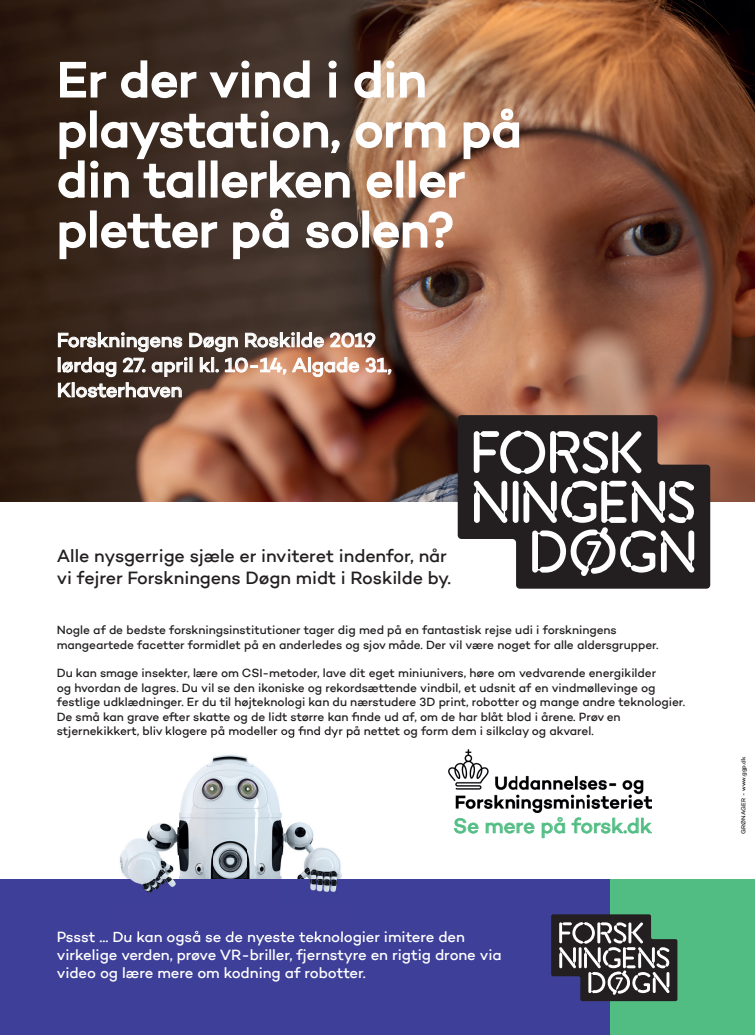
<style>
.page{position:relative;width:755px;height:1035px;background:#fff}
.page>*{position:absolute;margin:0;border:0;box-sizing:border-box;transform-origin:0 0}
.t1{font:500 50px/50px "Campton";letter-spacing:-.005em;color:#fff}
.t2{font:500 21px "Campton";letter-spacing:-.01em;color:#51bd83}
.t3{font:500 20px/25px "Campton";letter-spacing:-.01em;color:#fff}
.t4{font:500 18px/22px "Campton";letter-spacing:-.005em;color:#231f20}
.t5{font:500 15px/18px "Campton";letter-spacing:-.005em;color:#fff}
.t6{font:500 12px/14.4px "Campton";letter-spacing:-.005em;color:#231f20}
.t7{font:500 6px "Campton";color:#231f20}
</style>
<div class="page">
<div style="left:0;top:879px;width:609px;height:156px;background:#3e3f99"></div>
<div style="left:609px;top:879px;width:145px;height:156px;background:#51bd83"></div>
<img style="left:0;top:0;width:754px;height:502px">
<svg style="left:59px;top:61px;width:48px;height:37px;background:#63564e"></svg>
<svg style="left:120px;top:60px;width:77px;height:39px;background:#63554e"></svg>
<svg style="left:208px;top:59px;width:102px;height:40px;background:#655851"></svg>
<svg style="left:327px;top:59px;width:10px;height:39px"></svg>
<svg style="left:353px;top:59px;width:72px;height:40px;background:#b69b87"></svg>
<svg style="left:58px;top:107px;width:461px;height:92px;background:#7f6759"></svg>
<svg style="left:59px;top:221px;width:28px;height:39px"></svg>
<div style="left:90px;top:210px;width:7px;height:37px;border:2px solid #fff"></div>
<svg style="left:100px;top:213px;width:118px;height:36px;background:#695c55"></svg>
<svg style="left:232px;top:207px;width:57px;height:53px;background:#675a53"></svg>
<svg style="left:305px;top:221px;width:53px;height:28px"></svg>
<div style="left:362px;top:210px;width:7px;height:37px;border:2px solid #fff"></div>
<svg style="left:372px;top:211px;width:81px;height:38px;background:#bc947d"></svg>
<svg style="left:58px;top:332px;width:333px;height:66px;background:#8b6c5c"></svg>
<svg style="left:454px;top:817px;width:197px;height:21px"></svg>
<img style="left:179px;top:754px;width:103px;height:63px">
<img style="left:110px;top:733px;width:240px;height:5px">
<img style="left:120px;top:817px;width:222px;height:114px">
<img style="left:113px;top:931px;width:237px;height:5px">
<svg style="left:457px;top:415px;width:252px;height:173px;fill:#231f20"></svg>
<svg style="left:473px;top:481px;width:34px;height:42px"></svg>
<div style="left:512px;top:481px;width:6px;height:42px;background:#fff;border-radius:3px"></div>
<svg style="left:473px;top:431px;width:168px;height:43px"></svg>
<svg style="left:523px;top:481px;width:170px;height:95px"></svg>
<svg style="left:551px;top:914px;width:126px;height:87px;background:#55595d"></svg>
<img style="left:448px;top:749px;width:203px;height:63px">
<hr style="left:754px;top:879px;width:1px;height:156px;background:#3e3f99">
<h1 class="t1" style="left:57px;top:54px;width:466px">Er der vind i din playstation, orm på din tallerken eller pletter på solen?</h1>
<h3 class="t3" style="left:57px;top:327px;width:336px">Forskningens Døgn Roskilde 2019 lørdag 27. april kl. 10-14, Algade 31,<br>Klosterhaven</h3>
<h3 class="t4" style="left:57px;top:544px;width:395px">Alle nysgerrige sjæle er inviteret indenfor, når vi fejrer Forskningens Døgn midt i Roskilde by.</h3>
<p class="t6" style="left:57px;top:622px;width:603px">Nogle af de bedste forskningsinstitutioner tager dig med på en fantastisk rejse udi i forskningens mangeartede facetter formidlet på en anderledes og sjov måde. Der vil være noget for alle aldersgrupper.</p>
<p class="t6" style="left:57px;top:666px;width:629px">Du kan smage insekter, lære om CSI-metoder, lave dit eget miniunivers, høre om vedvarende energikilder<br>og hvordan de lagres. Du vil se den ikoniske og rekordsættende vindbil, et udsnit af en vindmøllevinge og festlige udklædninger. Er du til højteknologi kan du nærstudere 3D print, robotter og mange andre teknologier.<br>De små kan grave efter skatte og de lidt større kan finde ud af, om de har blåt blod i årene. Prøv en stjernekikkert, bliv klogere på modeller og find dyr på nettet og form dem i silkclay og akvarel.</p>
<h2 class="t2" style="left:453px;top:812px;width:200px">Se mere på forsk.dk</h2>
<p class="t5" style="left:57px;top:927px;width:446px">Pssst ... Du kan også se de nyeste teknologier imitere den virkelige verden, prøve VR-briller, fjernstyre en rigtig drone via video og lære mere om kodning af robotter.</p>
<p class="t7" style="left:739px;top:833px;width:78px;rotate:-90deg">GRØNAGER - www.ggp.dk</p>
</div>
